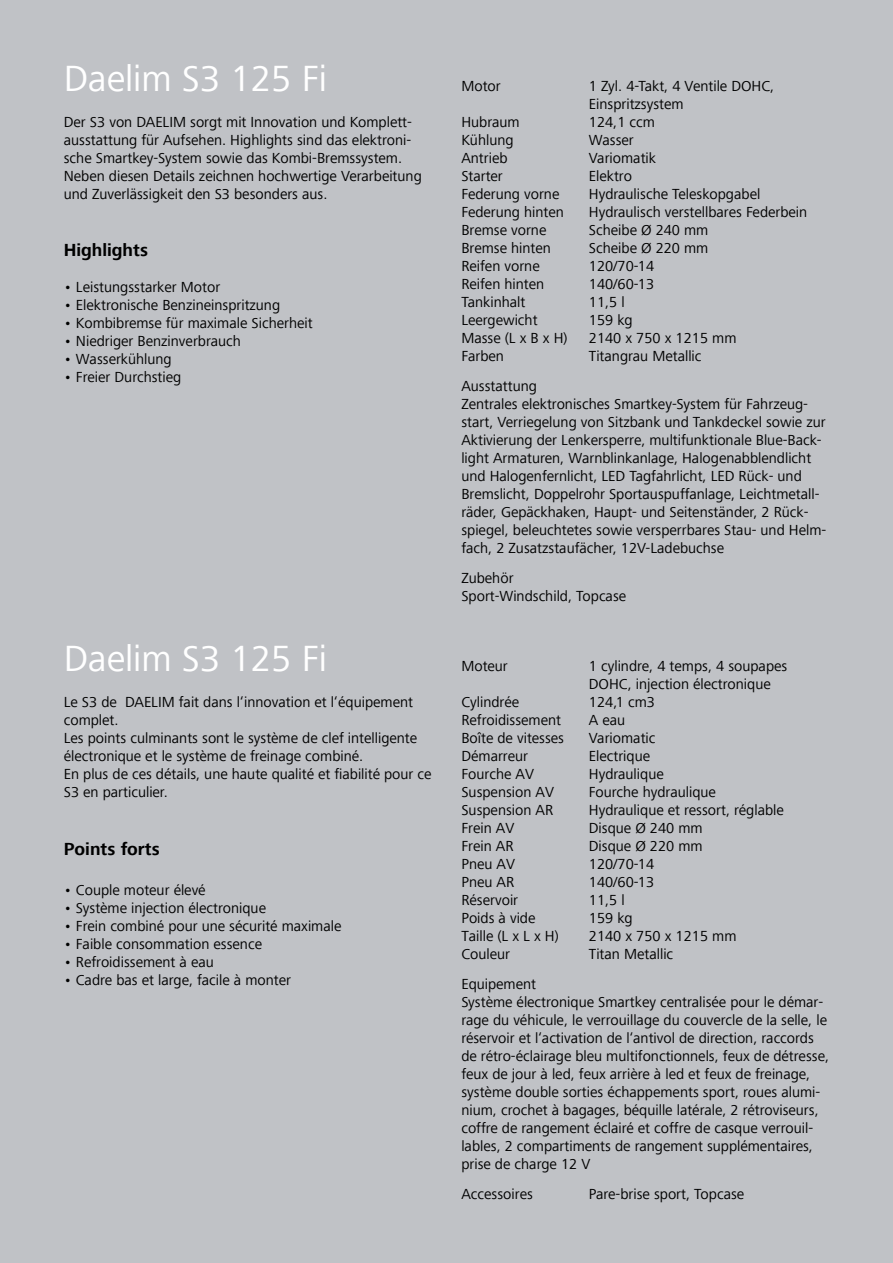
<style>
.page{position:relative;width:893px;height:1263px;background:#c0c2c6}
.page>*{position:absolute;margin:0;border:0;box-sizing:border-box;transform-origin:0 0}
.t1{font:37.5px "Frutiger Next Com";color:#fff}
.t2{font:700 18px "Frutiger Next Com";color:#000}
.t3{font:15px/18px "Frutiger Next Com";color:#000}
</style>
<div class="page">
<h1 class="t1" style="left:64px;top:57px;width:265px">Daelim S3 125 Fi</h1>
<p class="t3" style="left:64px;top:113px;width:360px">Der S3 von DAELIM sorgt mit Innovation und Komplett&shy;ausstattung für Aufsehen. Highlights sind das elektroni&shy;sche Smartkey-System sowie das Kombi-Bremssystem.<br>Neben diesen Details zeichnen hochwertige Verarbeitung und Zuverlässigkeit den S3 besonders aus.</p>
<p class="t2" style="left:64px;top:240px;width:86px">Highlights</p>
<p class="t3" style="left:64px;top:278px;width:158px">• Leistungsstarker Motor</p>
<p class="t3" style="left:64px;top:296px;width:218px">• Elektronische Benzineinspritzung</p>
<p class="t3" style="left:64px;top:314px;width:250px">• Kombibremse für maximale Sicherheit</p>
<p class="t3" style="left:64px;top:332px;width:179px">• Niedriger Benzinverbrauch</p>
<p class="t3" style="left:64px;top:350px;width:110px">• Wasserkühlung</p>
<p class="t3" style="left:64px;top:368px;width:119px">• Freier Durchstieg</p>
<h1 class="t1" style="left:64px;top:637px;width:265px">Daelim S3 125 Fi</h1>
<p class="t3" style="left:64px;top:693px;width:369px">Le S3 de DAELIM fait dans l‘innovation et l‘équipement complet.<br>Les points culminants sont le système de clef intelligente électronique et le système de freinage combiné.<br>En plus de ces détails, une haute qualité et fiabilité pour ce S3 en particulier.</p>
<p class="t2" style="left:64px;top:839px;width:97px">Points forts</p>
<p class="t3" style="left:64px;top:880px;width:143px">• Couple moteur élevé</p>
<p class="t3" style="left:64px;top:898px;width:204px">• Système injection électronique</p>
<p class="t3" style="left:64px;top:916px;width:279px">• Frein combiné pour une sécurité maximale</p>
<p class="t3" style="left:64px;top:934px;width:200px">• Faible consommation essence</p>
<p class="t3" style="left:64px;top:952px;width:152px">• Refroidissement à eau</p>
<p class="t3" style="left:64px;top:970px;width:229px">• Cadre bas et large, facile à monter</p>
<p class="t3" style="left:461px;top:77px;width:41px">Motor</p>
<p class="t3" style="left:589px;top:77px;width:187px">1 Zyl. 4-Takt, 4 Ventile DOHC,<br>Einspritzsystem</p>
<p class="t3" style="left:461px;top:113px;width:60px">Hubraum</p>
<p class="t3" style="left:589px;top:113px;width:68px">124,1 ccm</p>
<p class="t3" style="left:461px;top:131px;width:54px">Kühlung</p>
<p class="t3" style="left:589px;top:131px;width:46px">Wasser</p>
<p class="t3" style="left:461px;top:149px;width:48px">Antrieb</p>
<p class="t3" style="left:589px;top:149px;width:69px">Variomatik</p>
<p class="t3" style="left:461px;top:167px;width:43px">Starter</p>
<p class="t3" style="left:589px;top:167px;width:45px">Elektro</p>
<p class="t3" style="left:461px;top:185px;width:100px">Federung vorne</p>
<p class="t3" style="left:589px;top:185px;width:173px">Hydraulische Teleskopgabel</p>
<p class="t3" style="left:461px;top:203px;width:104px">Federung hinten</p>
<p class="t3" style="left:589px;top:203px;width:220px">Hydraulisch verstellbares Federbein</p>
<p class="t3" style="left:461px;top:221px;width:87px">Bremse vorne</p>
<p class="t3" style="left:589px;top:221px;width:121px">Scheibe Ø 240 mm</p>
<p class="t3" style="left:461px;top:239px;width:91px">Bremse hinten</p>
<p class="t3" style="left:589px;top:239px;width:121px">Scheibe Ø 220 mm</p>
<p class="t3" style="left:461px;top:257px;width:80px">Reifen vorne</p>
<p class="t3" style="left:589px;top:257px;width:67px">120/70-14</p>
<p class="t3" style="left:461px;top:275px;width:84px">Reifen hinten</p>
<p class="t3" style="left:589px;top:275px;width:67px">140/60-13</p>
<p class="t3" style="left:461px;top:293px;width:66px">Tankinhalt</p>
<p class="t3" style="left:589px;top:293px;width:37px">11,5 l</p>
<p class="t3" style="left:461px;top:311px;width:78px">Leergewicht</p>
<p class="t3" style="left:589px;top:311px;width:45px">159 kg</p>
<p class="t3" style="left:461px;top:329px;width:108px">Masse (L x B x H)</p>
<p class="t3" style="left:589px;top:329px;width:149px">2140 x 750 x 1215 mm</p>
<p class="t3" style="left:461px;top:347px;width:44px">Farben</p>
<p class="t3" style="left:589px;top:347px;width:114px">Titangrau Metallic</p>
<p class="t3" style="left:461px;top:377px;width:366px">Ausstattung<br>Zentrales elektronisches Smartkey-System für Fahrzeug&shy;start, Verriegelung von Sitzbank und Tankdeckel sowie zur Aktivierung der Lenkersperre, multifunktionale Blue-Back&shy;light Armaturen, Warnblinkanlage, Halogenabblendlicht und Halogenfernlicht, LED Tagfahrlicht, LED Rück- und Bremslicht, Doppelrohr Sportauspuffanlage, Leichtmetall&shy;räder, Gepäckhaken, Haupt- und Seitenständer, 2 Rück&shy;spiegel, beleuchtetes sowie versperrbares Stau- und Helm&shy;fach, 2 Zusatzstaufächer, 12V-Ladebuchse</p>
<p class="t3" style="left:461px;top:569px;width:166px">Zubehör<br>Sport-Windschild, Topcase</p>
<p class="t3" style="left:461px;top:657px;width:48px">Moteur</p>
<p class="t3" style="left:589px;top:657px;width:200px">1 cylindre, 4 temps, 4 soupapes<br>DOHC, injection électronique</p>
<p class="t3" style="left:461px;top:693px;width:59px">Cylindrée</p>
<p class="t3" style="left:589px;top:693px;width:68px">124,1 cm3</p>
<p class="t3" style="left:461px;top:711px;width:101px">Refroidissement</p>
<p class="t3" style="left:589px;top:711px;width:38px">A eau</p>
<p class="t3" style="left:461px;top:729px;width:104px">Boîte de vitesses</p>
<p class="t3" style="left:589px;top:729px;width:68px">Variomatic</p>
<p class="t3" style="left:461px;top:747px;width:68px">Démarreur</p>
<p class="t3" style="left:589px;top:747px;width:63px">Electrique</p>
<p class="t3" style="left:461px;top:765px;width:74px">Fourche AV</p>
<p class="t3" style="left:589px;top:765px;width:76px">Hydraulique</p>
<p class="t3" style="left:461px;top:783px;width:94px">Suspension AV</p>
<p class="t3" style="left:589px;top:783px;width:128px">Fourche hydraulique</p>
<p class="t3" style="left:461px;top:801px;width:93px">Suspension AR</p>
<p class="t3" style="left:589px;top:801px;width:196px">Hydraulique et ressort, réglable</p>
<p class="t3" style="left:461px;top:819px;width:55px">Frein AV</p>
<p class="t3" style="left:589px;top:819px;width:115px">Disque Ø 240 mm</p>
<p class="t3" style="left:461px;top:837px;width:54px">Frein AR</p>
<p class="t3" style="left:589px;top:837px;width:115px">Disque Ø 220 mm</p>
<p class="t3" style="left:461px;top:855px;width:55px">Pneu AV</p>
<p class="t3" style="left:589px;top:855px;width:67px">120/70-14</p>
<p class="t3" style="left:461px;top:873px;width:54px">Pneu AR</p>
<p class="t3" style="left:589px;top:873px;width:67px">140/60-13</p>
<p class="t3" style="left:461px;top:891px;width:58px">Réservoir</p>
<p class="t3" style="left:589px;top:891px;width:37px">11,5 l</p>
<p class="t3" style="left:461px;top:909px;width:76px">Poids à vide</p>
<p class="t3" style="left:589px;top:909px;width:45px">159 kg</p>
<p class="t3" style="left:461px;top:927px;width:99px">Taille (L x L x H)</p>
<p class="t3" style="left:589px;top:927px;width:149px">2140 x 750 x 1215 mm</p>
<p class="t3" style="left:461px;top:945px;width:50px">Couleur</p>
<p class="t3" style="left:589px;top:945px;width:86px">Titan Metallic</p>
<p class="t3" style="left:461px;top:975px;width:369px">Equipement<br>Système électronique Smartkey centralisée pour le démar&shy;rage du véhicule, le verrouillage du couvercle de la selle, le réservoir et l‘activation de l‘antivol de direction, raccords de rétro-éclairage bleu multifonctionnels, feux de détresse, feux de jour à led, feux arrière à led et feux de freinage, système double sorties échappements sport, roues alumi&shy;nium, crochet à bagages, béquille latérale, 2 rétroviseurs, coffre de rangement éclairé et coffre de casque verrouil&shy;lables, 2 compartiments de rangement supplémentaires, prise de charge 12 V</p>
<p class="t3" style="left:461px;top:1185px;width:73px">Accessoires</p>
<p class="t3" style="left:589px;top:1185px;width:157px">Pare-brise sport, Topcase</p>
</div>
